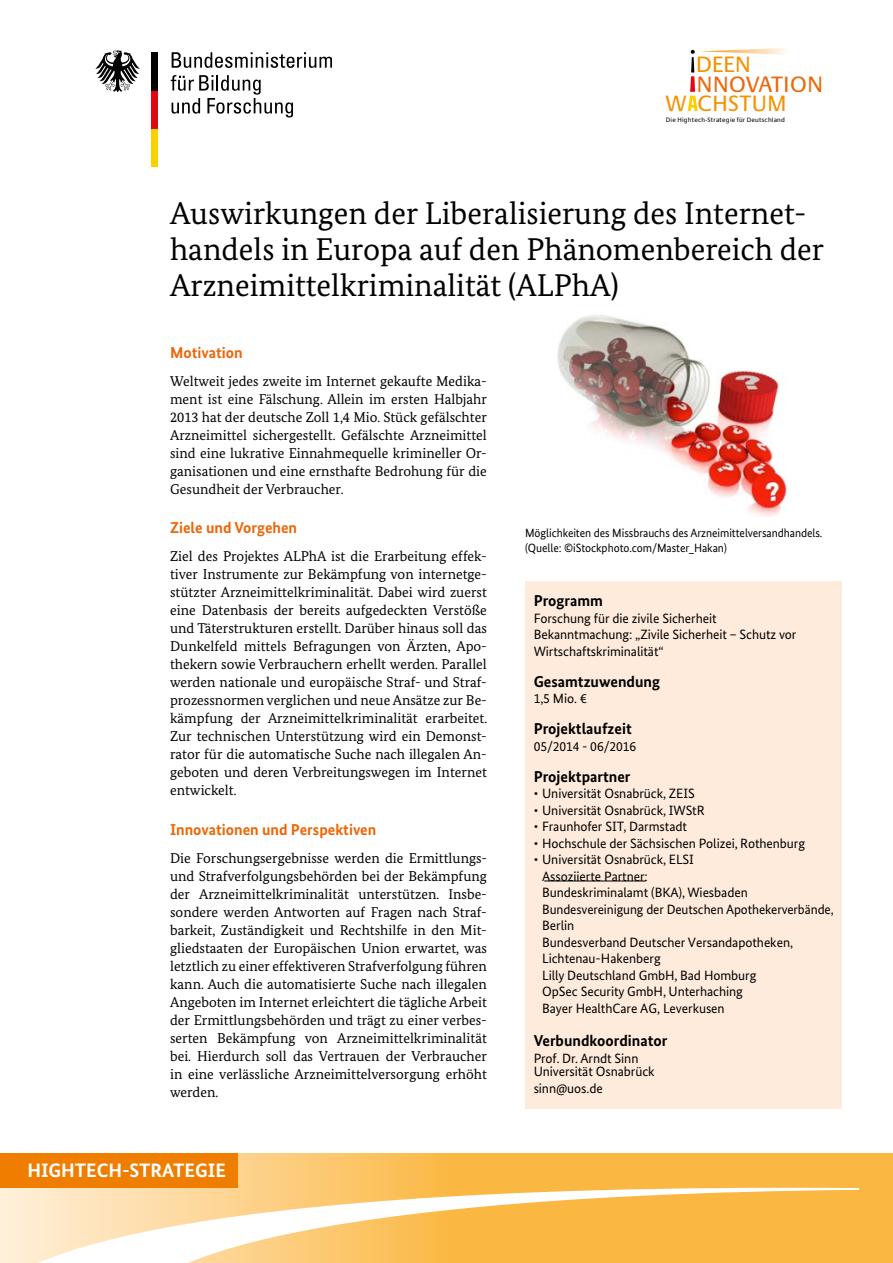
<style>
.page{position:relative;width:893px;height:1263px;background:#fff}
.page>*{position:absolute;margin:0;border:0;box-sizing:border-box;transform-origin:0 0}
.t1{font:31.5px/36px "Bundes Serif";color:#000}
.t2{font:23.1px "Neue Praxis";letter-spacing:.015em;color:#f39200}
.t3{font:23.1px "Neue Praxis";letter-spacing:.025em;color:#ec6608}
.t4{font:700 19.5px "Bundes Sans Office";color:#fff}
.t5{font:700 15.75px "Bundes Sans";color:#000}
.t6{font:700 15.75px "Bundes Sans";color:#ec6608}
.P_Start{font:14.25px/18px "Bundes Serif";color:#000;text-align:justify}
.LI_Ohne{font:13.5px/16.5px "Bundes Sans";letter-spacing:-.005em;color:#000}
.P_Kasten{font:13.5px/16.5px "Bundes Sans";letter-spacing:-.005em;color:#000}
.t7{font:12px/15.8px "Bundes Sans";letter-spacing:-.005em;color:#000;scale:.96 1}
.t8{font:6.6px "Neue Praxis";letter-spacing:.03em;color:#000}
</style>
<div class="page">
<div style="left:525px;top:581px;width:317px;height:527px;background:#feebdc"></div>
<svg style="left:171px;top:75px;width:122px;height:42px"></svg>
<svg style="left:172px;top:52px;width:160px;height:16px"></svg>
<div style="left:151px;top:129px;width:7px;height:38px;background:#f8d200"></div>
<div style="left:151px;top:90px;width:7px;height:39px;background:#e30613"></div>
<div style="left:151px;top:52px;width:7px;height:39px;background:#000"></div>
<svg style="left:95px;top:50px;width:45px;height:42px"></svg>
<img style="left:701px;top:48px;width:85px;height:7px">
<svg style="left:688px;top:50px;width:10px;height:61px"></svg>
<img style="left:557px;top:315px;width:230px;height:202px">
<hr style="left:544px;top:880px;width:102px;height:1px;background:#000">
<svg style="left:0;top:1153px;width:893px;height:110px;background:#fabc50"></svg>
<div style="left:0;top:1153px;width:238px;height:35px;background:#ef7d00"></div>
<svg style="left:5px;top:1182px;width:855px;height:81px"></svg>
<p class="t2" style="left:696px;top:51px;width:56px">DEEN</p>
<p class="t3" style="left:697px;top:70px;width:128px">NNOVATION</p>
<p class="t2" style="left:666px;top:89px;width:122px">W CHSTUM</p>
<p class="t8" style="left:666px;top:116px;width:120px">Die Hightech-Strategie für Deutschland</p>
<h1 class="t1" style="left:170px;top:195px;width:655px">Auswirkungen der Liberalisierung des Internet&shy;handels in Europa auf den Phänomenbereich der<br>Arzneimittelkriminalität (ALPhA)</h1>
<h2 class="t6" style="left:170px;top:342px;width:74px">Motivation</h2>
<p class="P_Start" style="left:170px;top:372px;width:318px">Weltweit jedes zweite im Internet gekaufte Medika&shy;ment ist eine Fälschung. Allein im ersten Halbjahr 2013 hat der deutsche Zoll 1,4 Mio. Stück gefälschter Arzneimittel sichergestellt. Gefälschte Arzneimittel sind eine lukrative Einnahmequelle krimineller Or&shy;ganisationen und eine ernsthafte Bedrohung für die Gesundheit der Verbraucher.</p>
<h2 class="t6" style="left:170px;top:518px;width:129px">Ziele und Vorgehen</h2>
<p class="P_Start" style="left:170px;top:547px;width:319px">Ziel des Projektes ALPhA ist die Erarbeitung effek&shy;tiver Instrumente zur Bekämpfung von internetge&shy;stützter Arzneimittelkriminalität. Dabei wird zuerst eine Datenbasis der bereits aufgedeckten Verstöße und Täterstrukturen erstellt. Darüber hinaus soll das Dunkelfeld mittels Befragungen von Ärzten, Apo&shy;thekern sowie Verbrauchern erhellt werden. Parallel werden nationale und europäische Straf- und Straf&shy;prozessnormen verglichen und neue Ansätze zur Be&shy;kämpfung der Arzneimittelkriminalität erarbeitet.<br>Zur technischen Unterstützung wird ein Demonst&shy;rator für die automatische Suche nach illegalen An&shy;geboten und deren Verbreitungswegen im Internet entwickelt.</p>
<h2 class="t6" style="left:170px;top:820px;width:208px">Innovationen und Perspektiven</h2>
<p class="P_Start" style="left:170px;top:849px;width:319px">Die Forschungsergebnisse werden die Ermittlungs&shy;und Strafverfolgungsbehörden bei der Bekämpfung der Arzneimittelkriminalität unterstützen. Insbe&shy;sondere werden Antworten auf Fragen nach Straf&shy;barkeit, Zuständigkeit und Rechtshilfe in den Mit&shy;gliedstaaten der Europäischen Union erwartet, was letztlich zu einer effektiveren Strafverfolgung führen kann. Auch die automatisierte Suche nach illegalen Angeboten im Internet erleichtert die tägliche Arbeit der Ermittlungsbehörden und trägt zu einer verbes&shy;serten Bekämpfung von Arzneimittelkriminalität bei. Hierdurch soll das Vertrauen der Verbraucher in eine verlässliche Arzneimittelversorgung erhöht werden.</p>
<p class="t4" style="left:27px;top:1159px;width:200px">HIGHTECH-STRATEGIE</p>
<p class="t4" style="left:32px;top:1159px;width:139px">WISSENSCHAFT</p>
<p class="t4" style="left:78px;top:1159px;width:83px">BILDUNG</p>
<p class="t7" style="left:525px;top:525px;width:311px">Möglichkeiten des Missbrauchs des Arzneimittelversandhandels. (Quelle: ©iStockphoto.com/Master_Hakan)</p>
<h3 class="t5" style="left:534px;top:591px;width:71px">Programm</h3>
<p class="P_Kasten" style="left:534px;top:610px;width:264px">Forschung für die zivile Sicherheit<br>Bekanntmachung: „Zivile Sicherheit – Schutz vor<br>Wirtschaftskriminalität“</p>
<h3 class="t5" style="left:534px;top:672px;width:128px">Gesamtzuwendung</h3>
<p class="P_Kasten" style="left:534px;top:690px;width:55px">1,5 Mio. €</p>
<h3 class="t5" style="left:534px;top:719px;width:100px">Projektlaufzeit</h3>
<p class="P_Kasten" style="left:534px;top:738px;width:104px">05/2014 - 06/2016</p>
<h3 class="t5" style="left:534px;top:767px;width:98px">Projektpartner</h3>
<p class="LI_Ohne" style="left:534px;top:785px;width:163px">• Universität Osnabrück, ZEIS</p>
<p class="LI_Ohne" style="left:534px;top:802px;width:172px">• Universität Osnabrück, IWStR</p>
<p class="LI_Ohne" style="left:534px;top:818px;width:155px">• Fraunhofer SIT, Darmstadt</p>
<p class="LI_Ohne" style="left:534px;top:835px;width:273px">• Hochschule der Sächsischen Polizei, Rothenburg</p>
<p class="LI_Ohne" style="left:534px;top:851px;width:162px">• Universität Osnabrück, ELSI</p>
<p class="LI_Ohne" style="left:542px;top:868px;width:293px">Assoziierte Partner:<br>Bundeskriminalamt (BKA), Wiesbaden<br>Bundesvereinigung der Deutschen Apothekerverbände,<br>Berlin<br>Bundesverband Deutscher Versandapotheken,<br>Lichtenau-Hakenberg<br>Lilly Deutschland GmbH, Bad Homburg<br>OpSec Security GmbH, Unterhaching<br>Bayer HealthCare AG, Leverkusen</p>
<h3 class="t5" style="left:534px;top:1031px;width:135px">Verbundkoordinator</h3>
<p class="P_Kasten" style="left:534px;top:1049px;width:106px">Prof. Dr. Arndt Sinn</p>
<p class="P_Kasten" style="left:534px;top:1063px;width:123px">Universität Osnabrück</p>
<p class="P_Kasten" style="left:534px;top:1080px;width:71px">sinn@uos.de</p>
</div>
